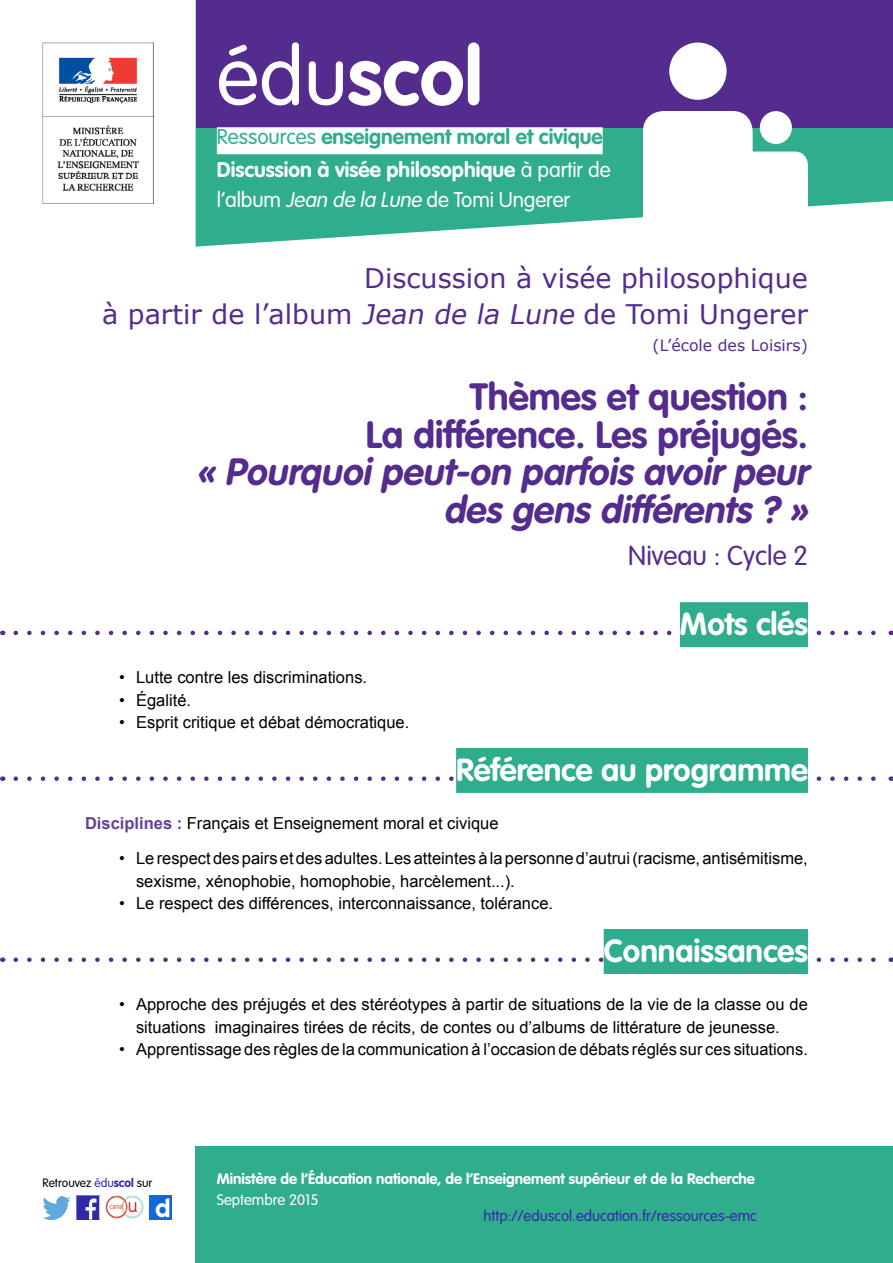
<style>
.page{position:relative;width:893px;height:1263px;background:#fff}
.page>*{position:absolute;margin:0;border:0;box-sizing:border-box;transform-origin:0 0}
.t1{font:700 81px "VAG Rounded Std";color:#fff}
.Titre_Document{font:italic 700 37.5px/37.5px "VAG Rounded Std";color:#542c8d;text-align:right}
.Titre_1{font:700 31.5px "VAG Rounded Std";color:#fff}
.Titre_de_collection{font:27px/36px "Verdana";color:#542c8d;text-align:right}
.Titre_Document-2{font:300 27px "VAG Rounded Std";color:#542c8d}
.t2{font:700 21px/33px "VAG Rounded Std";color:#fff}
.t3{font:300 21px "VAG Rounded Std";letter-spacing:-.005em;color:#fff}
.t4{font:16.5px/22.5px "Arial";color:#000}
.Titre_de_collection-2{font:15.75px "Verdana";color:#542c8d}
.t5{font:700 15px "VAG Rounded Std";color:#fff}
.t6{font:300 15px "VAG Rounded Std";color:#3229a7}
.t7{font:300 15px "VAG Rounded Std";color:#fff}
.t8{font:300 12px "VAG Rounded Std";color:#000}
.s1{font-weight:300}
.s2{font-weight:300;color:#2fad8d}
.s3{color:#2fad8d}
.s4{font-style:italic}
.s5{font-style:normal}
.s6{font-weight:700;color:#654198}
.s7{color:#3229a7}
.s8{font-weight:700;color:#3229a7}
</style>
<div class="page">
<svg style="left:196px;top:128px;width:697px;height:119px;fill:#2fad8d"></svg>
<img style="left:43px;top:43px;width:110px;height:160px">
<div style="left:196px;top:0;width:697px;height:128px;background:#542c8d"></div>
<div style="left:217px;top:127px;width:386px;height:27px;background:#fff"></div>
<div style="left:760px;top:111px;width:32px;height:33px;background:#fff;border-radius:50%"></div>
<div style="left:643px;top:111px;width:110px;height:144px;background:#fff;border-radius:20px"></div>
<div style="left:725px;top:152px;width:83px;height:103px;background:#fff;border-radius:14px"></div>
<div style="left:669px;top:43px;width:58px;height:57px;background:#fff;border-radius:50%"></div>
<div style="left:196px;top:1146px;width:697px;height:117px;background:#2fad8d"></div>
<img style="left:76px;top:1196px;width:24px;height:23px">
<img style="left:43px;top:1197px;width:27px;height:22px">
<img style="left:149px;top:1196px;width:23px;height:23px">
<img style="left:105px;top:1196px;width:38px;height:22px">
<svg style="left:16px;top:631px;width:860px;height:4px"></svg>
<div style="left:680px;top:602px;width:128px;height:45px;background:#2fad8d"></div>
<svg style="left:16px;top:776px;width:860px;height:5px"></svg>
<div style="left:456px;top:748px;width:352px;height:45px;background:#2fad8d"></div>
<svg style="left:16px;top:957px;width:860px;height:5px"></svg>
<div style="left:604px;top:929px;width:204px;height:45px;background:#2fad8d"></div>
<h1 class="t1" style="left:217px;top:29px;width:267px"><span class="s1">édu</span>scol</h1>
<p class="t2" style="left:217px;top:121px;width:395px"><span class="s2">Ressources</span> <span class="s3">enseignement moral et civique<br></span>Discussion à visée philosophique <span class="s1">à partir de</span></p>
<p class="t3" style="left:217px;top:187px;width:355px">l’album <span class="s4">Jean de la Lune</span> de Tomi Ungerer</p>
<p class="Titre_de_collection" style="left:102px;top:260px;width:707px">Discussion à visée philosophique<br>à partir de l’album <span class="s4">Jean de la Lune</span> de Tomi Ungerer</p>
<p class="Titre_de_collection-2" style="left:652px;top:334px;width:157px">(L’école des Loisirs)</p>
<p class="Titre_Document" style="left:196px;top:380px;width:622px"><span class="s5">Thèmes et question :<br>La différence. Les préjugés.<br></span>« Pourquoipeut-on parfois avoirpeur des gens différents ? »</p>
<p class="Titre_Document-2" style="left:628px;top:540px;width:181px">Niveau : Cycle 2</p>
<h1 class="Titre_1" style="left:680px;top:605px;width:130px">Mots clés</h1>
<p class="t4" style="left:119px;top:666px;width:250px">• Lutte contre les discriminations.</p>
<p class="t4" style="left:119px;top:689px;width:74px">• Égalité.</p>
<p class="t4" style="left:119px;top:711px;width:292px">• Esprit critique et débat démocratique.</p>
<h1 class="Titre_1" style="left:456px;top:751px;width:353px">Référence au programme</h1>
<p class="t4" style="left:85px;top:812px;width:415px"><span class="s6">Disciplines :</span> Français et Enseignement moral et civique</p>
<p class="t4" style="left:136px;top:847px;width:673px;text-indent:-17px">• Lerespectdespairsetdesadultes.Lesatteintesàlapersonned’autrui(racisme,antisémitisme, sexisme, xénophobie, homophobie, harcèlement...).</p>
<p class="t4" style="left:119px;top:892px;width:436px">• Le respect des différences, interconnaissance, tolérance.</p>
<h1 class="Titre_1" style="left:604px;top:932px;width:206px">Connaissances</h1>
<p class="t4" style="left:136px;top:993px;width:673px;text-indent:-17px">• Approche des préjugés et des stéréotypes à partir de situations de la vie de la classe ou de situations imaginaires tirées de récits, de contes ou d’albums de littérature de jeunesse.</p>
<p class="t4" style="left:119px;top:1038px;width:690px">• Apprentissage des règles de la communication à l’occasion de débats réglés sur ces situations.</p>
<p class="t8" style="left:43px;top:1176px;width:111px">Retrouvez <span class="s7">édu</span><span class="s8">scol</span> sur</p>
<p class="t5" style="left:217px;top:1170px;width:540px">Ministère de l’Éducation nationale, de l’Enseignement supérieur et de la Recherche</p>
<p class="t7" style="left:217px;top:1191px;width:103px">Septembre 2015</p>
<p class="t6" style="left:483px;top:1207px;width:275px">http://eduscol.education.fr/ressources-emc</p>
</div>
